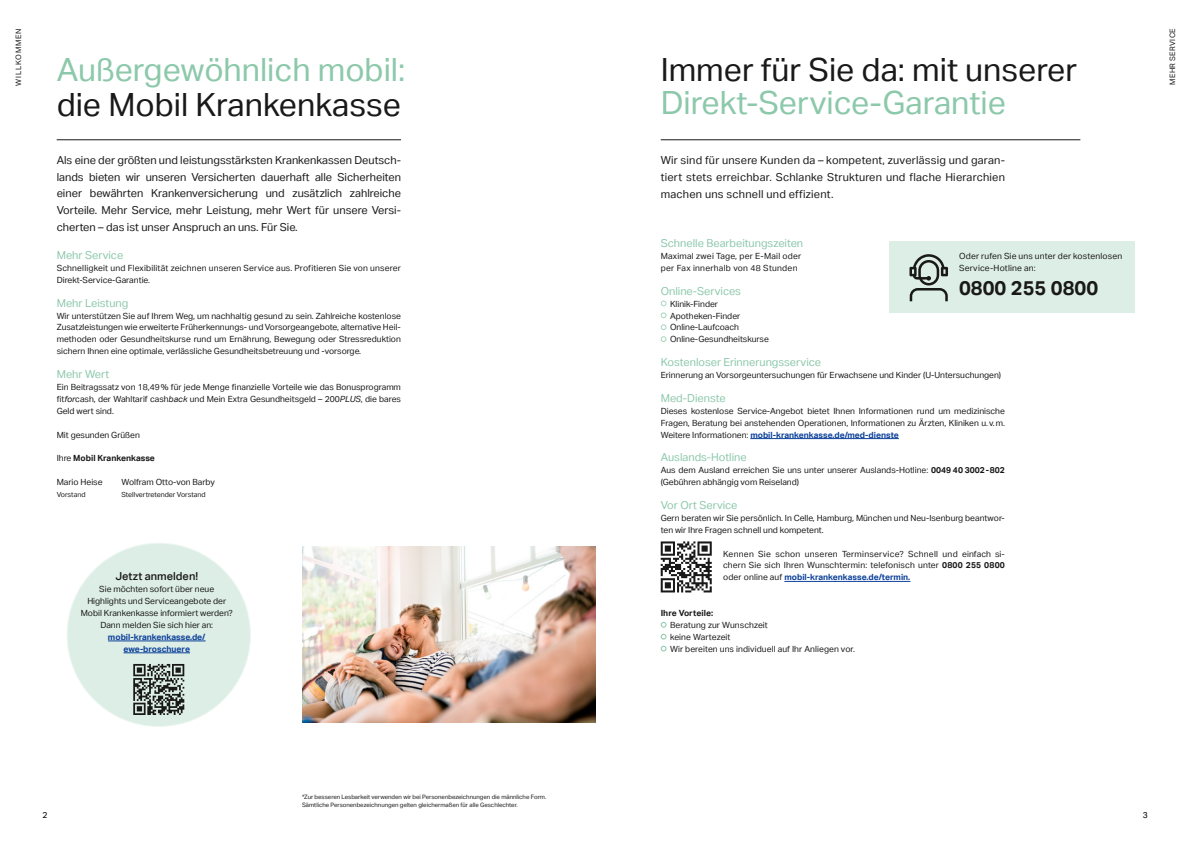
<style>
.page{position:relative;width:1191px;height:842px;background:#fff}
.page>*{position:absolute;margin:0;border:0;box-sizing:border-box;transform-origin:0 0}
.t1{font:32px "Aktiv Grotesk";color:#191919}
.t2{font:32px "Aktiv Grotesk";color:#8cc8aa}
.t3{font:700 20px "Aktiv Grotesk";color:#191919}
.t4{font:11px/16.8px "Aktiv Grotesk";letter-spacing:.015em;color:#191919;text-align:justify}
.t5{font:11px "Aktiv Grotesk";color:#8cc8aa}
.t6{font:500 11px "Aktiv Grotesk";color:#191919}
.t7{font:8.5px/11.9px "Aktiv Grotesk";color:#191919}
.t8{font:8.5px/11.9px "Aktiv Grotesk";letter-spacing:.02em;color:#191919}
.t9{font:8.5px/11.9px "Aktiv Grotesk";letter-spacing:.025em;color:#191919}
.t10{font:700 8.5px/11.9px "Aktiv Grotesk";color:#0c409a;text-align:center}
.t11{font:700 8.5px "Aktiv Grotesk";color:#191919}
.t12{font:8.5px "Aktiv Grotesk";color:#000}
.t13{font:7.5px "Aktiv Grotesk";letter-spacing:.055em;color:#191919}
.t14{font:7.5px "Aktiv Grotesk";letter-spacing:.105em;color:#191919}
.t15{font:7px "Aktiv Grotesk";color:#191919}
.t16{font:6px/7.9px "Aktiv Grotesk";color:#191919}
.s1{font-style:italic}
.s2{font-weight:400}
.s3{font-weight:700;color:#0c409a}
.s4{font-weight:700}
</style>
<div class="page">
<hr style="left:750px;top:438px;width:149px;height:1px;background:#0c409a">
<hr style="left:784px;top:581px;width:126px;height:1px;background:#0c409a">
<svg style="left:660px;top:301px;width:6px;height:5px"></svg>
<svg style="left:660px;top:312px;width:6px;height:6px"></svg>
<svg style="left:660px;top:324px;width:6px;height:6px"></svg>
<svg style="left:660px;top:336px;width:6px;height:6px"></svg>
<svg style="left:660px;top:622px;width:6px;height:6px"></svg>
<svg style="left:660px;top:634px;width:6px;height:5px"></svg>
<svg style="left:660px;top:646px;width:6px;height:5px"></svg>
<hr style="left:660px;top:140px;width:420px;height:1px;background:#191919">
<svg style="left:660px;top:541px;width:51px;height:51px"></svg>
<div style="left:889px;top:241px;width:245px;height:71px;background:#ddeee6"></div>
<svg style="left:909px;top:254px;width:39px;height:47px"></svg>
<img style="left:302px;top:547px;width:293px;height:176px">
<hr style="left:57px;top:140px;width:344px;height:1px;background:#191919">
<div style="left:67px;top:543px;width:183px;height:183px;background:#ddeee6;border-radius:50%"></div>
<hr style="left:108px;top:641px;width:98px;height:1px;background:#0c409a">
<hr style="left:124px;top:653px;width:66px;height:1px;background:#0c409a">
<svg style="left:133px;top:664px;width:51px;height:51px"></svg>
<p class="t14" style="left:14px;top:86px;width:59px;rotate:-90deg">WILLKOMMEN</p>
<p class="t13" style="left:1168px;top:85px;width:58px;rotate:-90deg">MEHR SERVICE</p>
<h1 class="t1" style="left:660px;top:50px;width:418px">Immer für Sie da: mit unserer</h1>
<h1 class="t2" style="left:660px;top:84px;width:347px">Direkt-Service-Garantie</h1>
<h1 class="t2" style="left:57px;top:50px;width:350px">Außergewöhnlich mobil:</h1>
<h1 class="t1" style="left:57px;top:86px;width:346px">die Mobil Krankenkasse</h1>
<p class="t4" style="left:57px;top:151px;width:346px">Als eine der größten und leistungsstärksten Krankenkassen Deutsch&shy;lands bieten wir unseren Versicherten dauerhaft alle Sicherheiten einer bewährten Krankenversicherung und zusätzlich zahlreiche Vorteile. Mehr Service, mehr Leistung, mehr Wert für unsere Versi&shy;cherten – das ist unser Anspruch an uns. Für Sie.</p>
<p class="t5" style="left:57px;top:249px;width:68px">Mehr Service</p>
<p class="t8" style="left:57px;top:262px;width:346px">Schnelligkeit und Flexibilität zeichnen unseren Service aus. Profitieren Sie von unserer<br>Direkt-Service-Garantie.</p>
<p class="t5" style="left:57px;top:296px;width:73px">Mehr Leistung</p>
<p class="t7" style="left:57px;top:309px;width:346px;text-align:justify">Wir unterstützen Sie auf Ihrem Weg, um nachhaltig gesund zu sein. Zahlreiche kostenlose Zusatzleistungen wie erweiterte Früherkennungs- und Vorsorgeangebote, alternative Heil&shy;methoden oder Gesundheitskurse rund um Ernährung, Bewegung oder Stressreduktion sichern Ihnen eine optimale, verlässliche Gesundheitsbetreuung und -vorsorge.</p>
<p class="t5" style="left:57px;top:368px;width:54px">Mehr Wert</p>
<p class="t7" style="left:57px;top:381px;width:346px;text-align:justify">Ein Beitragssatz von 18,49% für jede Menge finanzielle Vorteile wie das Bonusprogramm fit<span class="s1">for</span>cash, der Wahltarif cash<span class="s1">back</span> und Mein Extra Gesundheitsgeld – 200<span class="s1">PLUS</span>, die bares Geld wert sind.</p>
<p class="t7" style="left:57px;top:428px;width:85px">Mit gesunden Grüßen</p>
<p class="t11" style="left:57px;top:453px;width:100px"><span class="s2">Ihre</span> Mobil Krankenkasse</p>
<p class="t7" style="left:57px;top:476px;width:47px">Mario Heise</p>
<p class="t15" style="left:57px;top:490px;width:30px">Vorstand</p>
<p class="t4" style="left:660px;top:152px;width:346px">Wir sind für unsere Kunden da – kompetent, zuverlässig und garan&shy;tiert stets erreichbar. Schlanke Strukturen und flache Hierarchien machen uns schnell und effizient.</p>
<p class="t5" style="left:660px;top:237px;width:144px">Schnelle Bearbeitungszeiten</p>
<p class="t9" style="left:660px;top:250px;width:142px">Maximal zwei Tage, per E-Mail oder per Fax innerhalb von 48 Stunden</p>
<p class="t5" style="left:660px;top:284px;width:82px">Online-Services</p>
<p class="t7" style="left:670px;top:298px;width:100px">Klinik-Finder<br>Apotheken-Finder<br>Online-Laufcoach<br>Online-Gesundheitskurse</p>
<p class="t5" style="left:660px;top:356px;width:162px">Kostenloser Erinnerungsservice</p>
<p class="t7" style="left:660px;top:369px;width:342px">Erinnerung an Vorsorgeuntersuchungen für Erwachsene und Kinder (U-Untersuchungen)</p>
<p class="t5" style="left:660px;top:391px;width:66px">Med-Dienste</p>
<p class="t7" style="left:660px;top:405px;width:346px;text-align:justify">Dieses kostenlose Service-Angebot bietet Ihnen Informationen rund um medizinische Fragen, Beratung bei anstehenden Operationen, Informationen zu Ärzten, Kliniken u.v.m.<br>Weitere Informationen: <span class="s3">mobil-krankenkasse.de/med-dienste</span></p>
<p class="t5" style="left:660px;top:451px;width:88px">Auslands-Hotline</p>
<p class="t7" style="left:660px;top:464px;width:346px">Aus dem Ausland erreichen Sie uns unter unserer Auslands-Hotline: <span class="s4">0049 40 3002-802 </span>(Gebühren abhängig vom Reiseland)</p>
<p class="t5" style="left:660px;top:499px;width:78px">Vor Ort Service</p>
<p class="t7" style="left:660px;top:512px;width:346px">Gern beraten wir Sie persönlich. In Celle, Hamburg, München und Neu-Isenburg beantwor&shy;ten wir Ihre Fragen schnell und kompetent.</p>
<p class="t7" style="left:723px;top:547px;width:283px;text-align:justify">Kennen Sie schon unseren Terminservice? Schnell und einfach si&shy;chern Sie sich Ihren Wunschtermin: telefonisch unter <span class="s4">0800 255 0800 </span>oder online auf <span class="s3">mobil-krankenkasse.de/termin.</span></p>
<p class="t11" style="left:660px;top:608px;width:54px">Ihre Vorteile:</p>
<p class="t7" style="left:670px;top:619px;width:187px">Beratung zur Wunschzeit<br>keine Wartezeit<br>Wir bereiten uns individuell auf Ihr Anliegen vor.</p>
<p class="t8" style="left:959px;top:250px;width:165px">Oder rufen Sie uns unter der kostenlosen<br>Service-Hotline an:</p>
<h2 class="t3" style="left:959px;top:275px;width:141px">0800 255 0800</h2>
<p class="t7" style="left:121px;top:476px;width:95px">Wolfram Otto-von Barby</p>
<p class="t15" style="left:121px;top:490px;width:86px">Stellvertretender Vorstand</p>
<p class="t6" style="left:115px;top:570px;width:84px">Jetzt anmelden!</p>
<p class="t7" style="left:81px;top:583px;width:154px;text-align:center">Sie möchten sofort über neue Highlights und Serviceangebote der Mobil Krankenkasse informiert werden?<br>Dann melden Sie sich hier an:</p>
<p class="t10" style="left:108px;top:631px;width:99px">mobil-krankenkasse.de/ ewe-broschuere</p>
<p class="t16" style="left:302px;top:792px;width:246px">*Zur besseren Lesbarkeit verwenden wir bei Personenbezeichnungen die männliche Form.<br>Sämtliche Personenbezeichnungen gelten gleichermaßen für alle Geschlechter.</p>
<p class="t12" style="left:43px;top:810px;width:7px">2</p>
<p class="t12" style="left:1143px;top:810px;width:7px">3</p>
</div>
